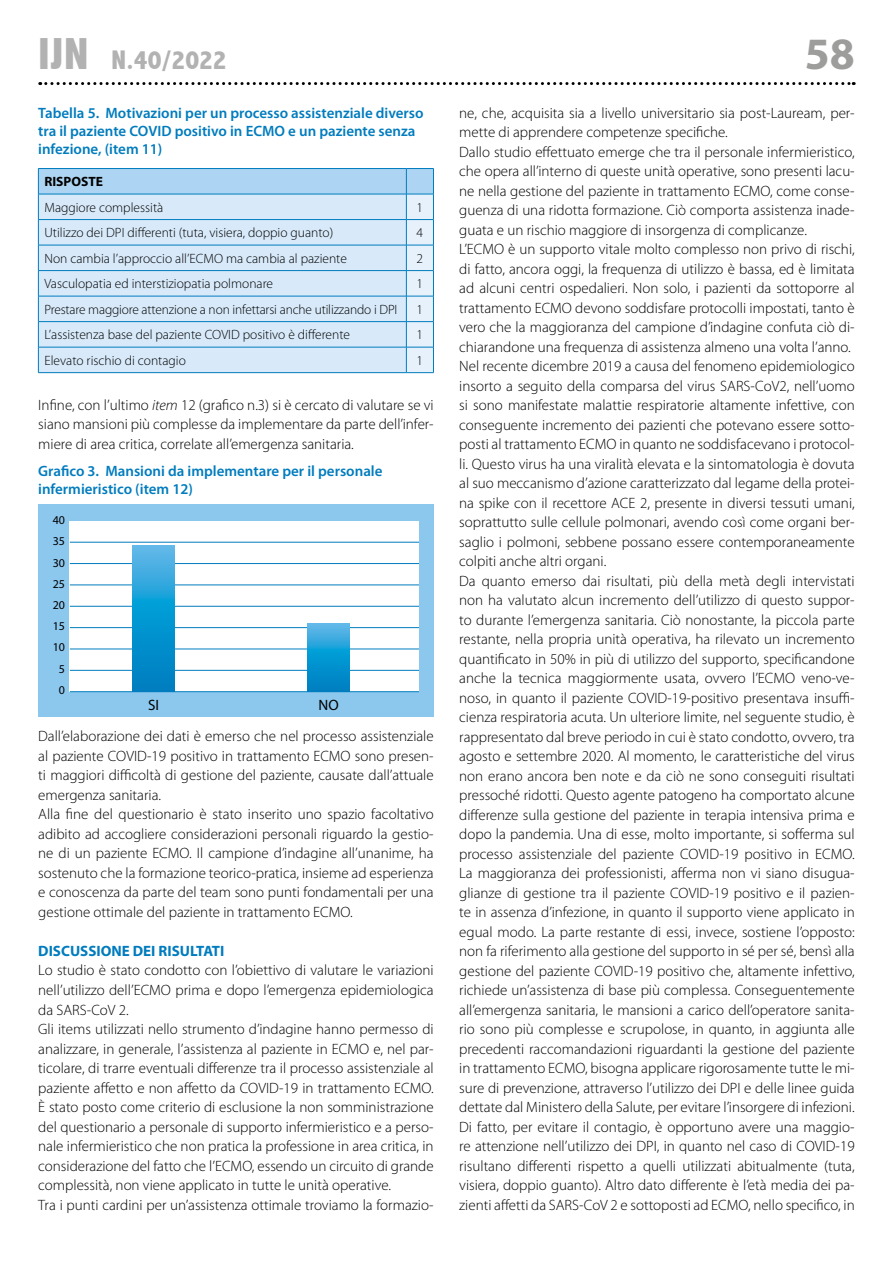
<style>
.page{position:relative;width:893px;height:1263px;background:#fff}
.page>*{position:absolute;margin:0;border:0;box-sizing:border-box;transform-origin:0 0}
.t1{font:700 45px "Myriad Pro";color:#9d9d9c}
.t2{font:800 condensed 27px "Abadi";color:#b3b2b2}
.t3{font:300 15px/19.5px "Myriad Pro";color:#000}
.t4{font:600 15px/18px "Myriad Pro";color:#007cbe}
.t5{font:700 15px "Myriad Pro";color:#007cbe}
.t6{font:15px "Myriad Pro";color:#000}
.t7{font:300 13.5px "Myriad Pro";color:#000}
.t8{font:700 13.5px "Myriad Pro";color:#000}
.t9{font:12px "Myriad Pro";color:#000}
.s1{font-size:45px}
.s2{font-style:italic}
</style>
<div class="page">
<svg style="left:40px;top:82px;width:814px;height:3px"></svg>
<div style="left:38px;top:504px;width:396px;height:212px;background:#8cc7ee"></div>
<div style="left:69px;top:521px;width:350px;height:171px;background:#fff"></div>
<hr style="left:70px;top:542px;width:349px;height:1px;background:#007cbe">
<hr style="left:70px;top:627px;width:349px;height:1px;background:#007cbe">
<hr style="left:70px;top:563px;width:349px;height:1px;background:#007cbe">
<hr style="left:70px;top:649px;width:349px;height:1px;background:#007cbe">
<hr style="left:70px;top:585px;width:349px;height:1px;background:#007cbe">
<hr style="left:70px;top:670px;width:349px;height:1px;background:#007cbe">
<hr style="left:70px;top:606px;width:349px;height:1px;background:#007cbe">
<hr style="left:70px;top:691px;width:349px;height:1px;background:#007cbe">
<svg style="left:133px;top:546px;width:41px;height:145px;background:#1799d3"></svg>
<svg style="left:308px;top:624px;width:41px;height:67px;background:#189ad4"></svg>
<svg style="left:38px;top:168px;width:396px;height:205px;background:#c6e1f5"></svg>
<h2 class="t2" style="left:38px;top:45px;width:190px"><span class="s1">IJN</span> N.40/2022</h2>
<h1 class="t1" style="left:805px;top:24px;width:51px">58</h1>
<p class="t4" style="left:38px;top:103px;width:387px">Tabella 5. Motivazioni per un processo assistenziale diverso tra il paziente COVID positivo in ECMO e un paziente senza infezione, (item 11)</p>
<p class="t3" style="left:459px;top:103px;width:397px">ne, che, acquisita sia a livello universitario sia post-Lauream, per&shy;mette di apprendere competenze specifiche.<br>Dallo studio effettuato emerge che tra il personale infermieristico, che opera all’interno di queste unità operative, sono presenti lacu&shy;ne nella gestione del paziente in trattamento ECMO, come conse&shy;guenza di una ridotta formazione. Ciò comporta assistenza inade&shy;guata e un rischio maggiore di insorgenza di complicanze.<br>L’ECMO è un supporto vitale molto complesso non privo di rischi, di fatto, ancora oggi, la frequenza di utilizzo è bassa, ed è limitata ad alcuni centri ospedalieri. Non solo, i pazienti da sottoporre al trattamento ECMO devono soddisfare protocolli impostati, tanto è vero che la maggioranza del campione d’indagine confuta ciò di&shy;chiarandone una frequenza di assistenza almeno una volta l’anno.<br>Nel recente dicembre 2019 a causa del fenomeno epidemiologico insorto a seguito della comparsa del virus SARS-CoV2, nell’uomo si sono manifestate malattie respiratorie altamente infettive, con conseguente incremento dei pazienti che potevano essere sotto&shy;posti al trattamento ECMO in quanto ne soddisfacevano i protocol&shy;li. Questo virus ha una viralità elevata e la sintomatologia è dovuta al suo meccanismo d’azione caratterizzato dal legame della protei&shy;na spike con il recettore ACE 2, presente in diversi tessuti umani, soprattutto sulle cellule polmonari, avendo così come organi ber&shy;saglio i polmoni, sebbene possano essere contemporaneamente colpiti anche altri organi.<br>Da quanto emerso dai risultati, più della metà degli intervistati non ha valutato alcun incremento dell’utilizzo di questo suppor&shy;to durante l’emergenza sanitaria. Ciò nonostante, la piccola parte restante, nella propria unità operativa, ha rilevato un incremento quantificato in 50% in più di utilizzo del supporto, specificandone anche la tecnica maggiormente usata, ovvero l’ECMO veno-ve&shy;noso, in quanto il paziente COVID-19-positivo presentava insuffi&shy;cienza respiratoria acuta. Un ulteriore limite, nel seguente studio, è rappresentato dal breve periodo in cui è stato condotto, ovvero, tra agosto e settembre 2020. Al momento, le caratteristiche del virus non erano ancora ben note e da ciò ne sono conseguiti risultati pressoché ridotti. Questo agente patogeno ha comportato alcune differenze sulla gestione del paziente in terapia intensiva prima e dopo la pandemia. Una di esse, molto importante, si sofferma sul processo assistenziale del paziente COVID-19 positivo in ECMO.<br>La maggioranza dei professionisti, afferma non vi siano disugua&shy;glianze di gestione tra il paziente COVID-19 positivo e il pazien&shy;te in assenza d’infezione, in quanto il supporto viene applicato in egual modo. La parte restante di essi, invece, sostiene l’opposto: non fa riferimento alla gestione del supporto in sé per sé, bensì alla gestione del paziente COVID-19 positivo che, altamente infettivo, richiede un’assistenza di base più complessa. Conseguentemente all’emergenza sanitaria, le mansioni a carico dell’operatore sanita&shy;rio sono più complesse e scrupolose, in quanto, in aggiunta alle precedenti raccomandazioni riguardanti la gestione del paziente in trattamento ECMO, bisogna applicare rigorosamente tutte le mi&shy;sure di prevenzione, attraverso l’utilizzo dei DPI e delle linee guida dettate dal Ministero della Salute, per evitare l’insorgere di infezioni.<br>Di fatto, per evitare il contagio, è opportuno avere una maggio&shy;re attenzione nell’utilizzo dei DPI, in quanto nel caso di COVID-19 risultano differenti rispetto a quelli utilizzati abitualmente (tuta, visiera, doppio guanto). Altro dato differente è l’età media dei pa&shy;zienti affetti da SARS-CoV 2 e sottoposti ad ECMO, nello specifico, in</p>
<p class="t8" style="left:44px;top:173px;width:60px">RISPOSTE</p>
<p class="t7" style="left:44px;top:200px;width:120px">Maggiore complessità</p>
<p class="t7" style="left:417px;top:200px;width:8px">1</p>
<p class="t7" style="left:44px;top:225px;width:290px">Utilizzo dei DPI differenti (tuta, visiera, doppio guanto)</p>
<p class="t7" style="left:417px;top:225px;width:8px">4</p>
<p class="t7" style="left:44px;top:251px;width:304px">Non cambia l’approccio all’ECMO ma cambia al paziente</p>
<p class="t7" style="left:417px;top:251px;width:8px">2</p>
<p class="t7" style="left:44px;top:276px;width:230px">Vasculopatia ed interstiziopatia polmonare</p>
<p class="t7" style="left:417px;top:276px;width:8px">1</p>
<p class="t7" style="left:44px;top:302px;width:355px">Prestare maggiore attenzione a non infettarsi anche utilizzando i DPI</p>
<p class="t7" style="left:417px;top:302px;width:8px">1</p>
<p class="t7" style="left:44px;top:327px;width:307px">L’assistenza base del paziente COVID positivo è differente</p>
<p class="t7" style="left:417px;top:327px;width:8px">1</p>
<p class="t7" style="left:44px;top:353px;width:143px">Elevato rischio di contagio</p>
<p class="t7" style="left:417px;top:353px;width:8px">1</p>
<p class="t3" style="left:38px;top:395px;width:397px;text-align:justify">Infine, con l’ultimo <span class="s2">item</span> 12 (grafico n.3) si è cercato di valutare se vi siano mansioni più complesse da implementare da parte dell’infer&shy;miere di area critica, correlate all’emergenza sanitaria.</p>
<p class="t4" style="left:38px;top:461px;width:346px">Grafico 3. Mansioni da implementare per il personale infermieristico (item 12)</p>
<p class="t9" style="left:53px;top:513px;width:14px">40</p>
<p class="t9" style="left:53px;top:534px;width:14px">35</p>
<p class="t9" style="left:53px;top:555px;width:14px">30</p>
<p class="t9" style="left:53px;top:576px;width:14px">25</p>
<p class="t9" style="left:53px;top:598px;width:14px">20</p>
<p class="t9" style="left:53px;top:619px;width:14px">15</p>
<p class="t9" style="left:53px;top:640px;width:14px">10</p>
<p class="t9" style="left:59px;top:661px;width:8px">5</p>
<p class="t9" style="left:59px;top:682px;width:8px">0</p>
<p class="t6" style="left:148px;top:695px;width:12px">SI</p>
<p class="t6" style="left:319px;top:695px;width:22px">NO</p>
<p class="t3" style="left:38px;top:727px;width:397px">Dall’elaborazione dei dati è emerso che nel processo assistenziale al paziente COVID-19 positivo in trattamento ECMO sono presen&shy;ti maggiori difficoltà di gestione del paziente, causate dall’attuale emergenza sanitaria.<br>Alla fine del questionario è stato inserito uno spazio facoltativo adibito ad accogliere considerazioni personali riguardo la gestio&shy;ne di un paziente ECMO. Il campione d’indagine all’unanime, ha sostenuto che la formazione teorico-pratica, insieme ad esperienza e conoscenza da parte del team sono punti fondamentali per una gestione ottimale del paziente in trattamento ECMO.</p>
<p class="t5" style="left:38px;top:941px;width:188px">DISCUSSIONE DEI RISULTATI</p>
<p class="t3" style="left:38px;top:961px;width:397px">Lo studio è stato condotto con l’obiettivo di valutare le variazioni nell’utilizzo dell’ECMO prima e dopo l’emergenza epidemiologica da SARS-CoV 2.<br>Gli items utilizzati nello strumento d’indagine hanno permesso di analizzare, in generale, l’assistenza al paziente in ECMO e, nel par&shy;ticolare, di trarre eventuali differenze tra il processo assistenziale al paziente affetto e non affetto da COVID-19 in trattamento ECMO.<br>È stato posto come criterio di esclusione la non somministrazione del questionario a personale di supporto infermieristico e a perso&shy;nale infermieristico che non pratica la professione in area critica, in considerazione del fatto che l’ECMO, essendo un circuito di grande complessità, non viene applicato in tutte le unità operative.<br>Tra i punti cardini per un’assistenza ottimale troviamo la formazio-</p>
</div>
